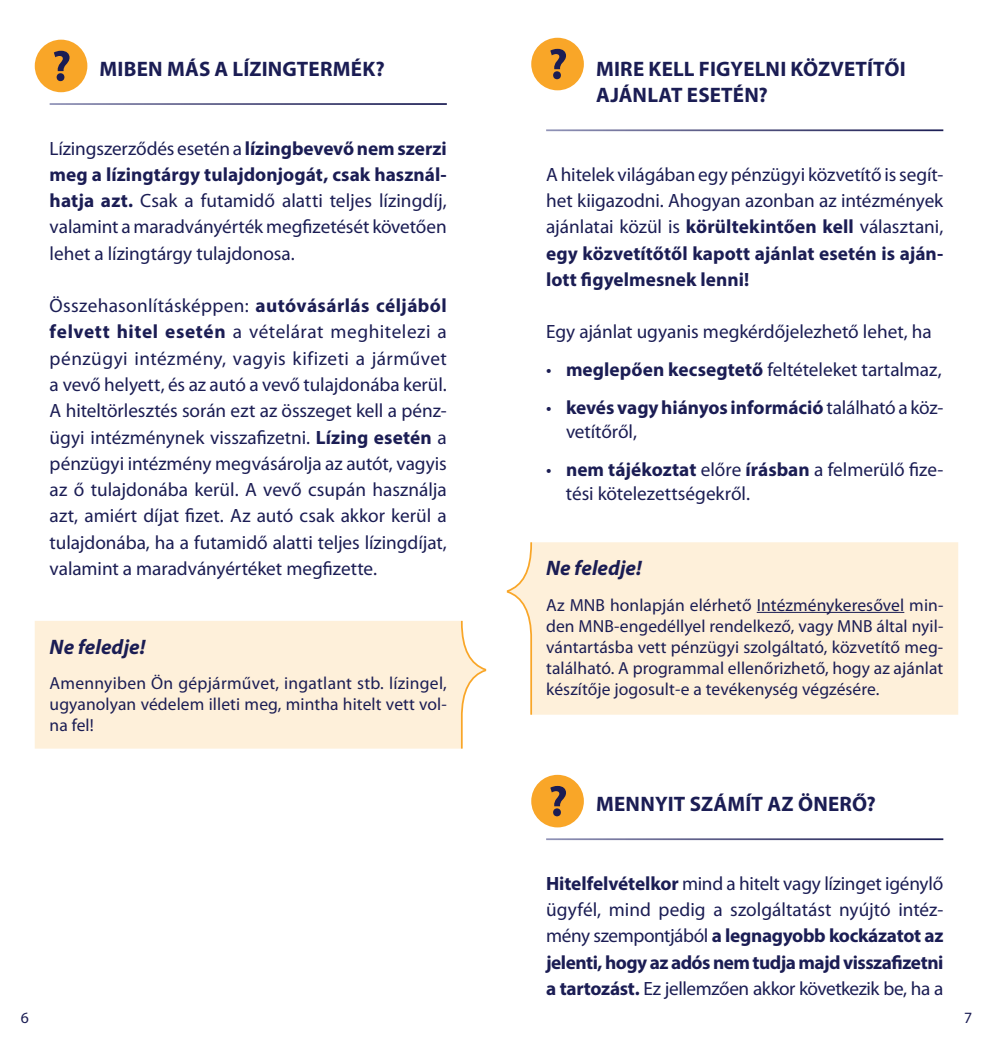
<style>
.page{position:relative;width:993px;height:1042px;background:#fff}
.page>*{position:absolute;margin:0;border:0;box-sizing:border-box;transform-origin:0 0}
.t1{font:700 21px/26.2px "Myriad Pro";letter-spacing:.01em;color:#1b1d54}
.t2{font:italic 700 21px "Myriad Pro";color:#1b1d54}
.t3{font:19.25px/26.2px "Myriad Pro";letter-spacing:-.005em;color:#1b1d54;text-align:justify}
.t4{font:700 19.25px/24.5px "Myriad Pro";letter-spacing:-.005em;color:#1b1d54}
.t5{font:17.5px/21px "Myriad Pro";letter-spacing:.005em;color:#1b1d54;text-align:justify}
.t6{font:15.75px "Myriad Pro";color:#1b1d54}
.s1{font-weight:700}
.s2{font-weight:400}
</style>
<div class="page">
<div style="left:532px;top:542px;width:425px;height:173px;background:#fef0da"></div>
<svg style="left:506px;top:542px;width:26px;height:173px"></svg>
<div style="left:35px;top:621px;width:425px;height:127px;background:#fef0da"></div>
<svg style="left:460px;top:620px;width:27px;height:129px"></svg>
<div style="left:35px;top:40px;width:52px;height:52px;background:#f9a628;border-radius:50%"></div>
<svg style="left:54px;top:51px;width:15px;height:30px"></svg>
<hr style="left:756px;top:612px;width:148px;height:1px;background:#1b1d54">
<div style="left:531px;top:38px;width:52px;height:52px;background:#f9a628;border-radius:50%"></div>
<svg style="left:550px;top:49px;width:16px;height:30px"></svg>
<div style="left:531px;top:775px;width:52px;height:52px;background:#f9a628;border-radius:50%"></div>
<svg style="left:550px;top:786px;width:16px;height:30px"></svg>
<p class="t1" style="left:99px;top:55px;width:286px">MIBEN MÁS A LÍZINGTERMÉK?</p>
<p class="t3" style="left:50px;top:135px;width:398px">Lízingszerződés esetén a <span class="s1">lízingbevevő nem szerzi meg a lízingtárgy tulajdonjogát, csak használ&shy;hatja azt.</span> Csak a futamidő alatti teljes lízingdíj, valamint a maradványérték megfizetését követően lehet a lízingtárgy tulajdonosa.</p>
<p class="t3" style="left:50px;top:293px;width:398px">Összehasonlításképpen: <span class="s1">autóvásárlás céljából felvett hitel esetén</span> a vételárat meghitelezi a pénzügyi intézmény, vagyis kifizeti a járművet a vevő helyett, és az autó a vevő tulajdonába kerül.<br>A hiteltörlesztés során ezt az összeget kell a pénz&shy;ügyi intézménynek visszafizetni. <span class="s1">Lízing esetén</span> a pénzügyi intézmény megvásárolja az autót, vagyis az ő tulajdonába kerül. A vevő csupán használja azt, amiért díjat fizet. Az autó csak akkor kerül a tulajdonába, ha a futamidő alatti teljes lízingdíjat, valamint a maradványértéket megfizette.</p>
<p class="t2" style="left:50px;top:633px;width:97px">Ne feledje!</p>
<p class="t5" style="left:50px;top:673px;width:398px">Amennyiben Ön gépjárművet, ingatlant stb. lízingel, ugyanolyan védelem illeti meg, mintha hitelt vett vol&shy;na fel!</p>
<p class="t1" style="left:595px;top:55px;width:311px">MIRE KELL FIGYELNI KÖZVETÍTŐI<br>AJÁNLAT ESETÉN?</p>
<p class="t3" style="left:546px;top:162px;width:398px">A hitelek világában egy pénzügyi közvetítő is segít&shy;het kiigazodni. Ahogyan azonban az intézmények ajánlatai közül is <span class="s1">körültekintően kell</span> választani, <span class="s1">egy közvetítőtől kapott ajánlat esetén is aján&shy;lott figyelmesnek lenni!</span></p>
<p class="t3" style="left:546px;top:319px;width:387px">Egy ajánlat ugyanis megkérdőjelezhető lehet, ha</p>
<p class="t3" style="left:546px;top:357px;width:397px">• <span class="s1">meglepően kecsegtető</span> feltételeket tartalmaz,</p>
<p class="t4" style="left:566px;top:394px;width:379px;text-indent:-20px"><span class="s2">•</span> kevés vagy hiányos információ <span class="s2">található a köz&shy;vetítőről,</span></p>
<p class="t3" style="left:565px;top:457px;width:379px;line-height:24.5px;text-indent:-20px">• <span class="s1">nem tájékoztat</span> előre <span class="s1">írásban</span> a felmerülő fize&shy;tési kötelezettségekről.</p>
<p class="t2" style="left:546px;top:554px;width:97px">Ne feledje!</p>
<p class="t5" style="left:546px;top:594px;width:398px">Az MNB honlapján elérhető Intézménykeresővel min&shy;den MNB-engedéllyel rendelkező, vagy MNB által nyil&shy;vántartásba vett pénzügyi szolgáltató, közvetítő meg&shy;található. A programmal ellenőrizhető, hogy az ajánlat készítője jogosult-e a tevékenység végzésére.</p>
<p class="t1" style="left:595px;top:790px;width:281px">MENNYIT SZÁMÍT AZ ÖNERŐ?</p>
<p class="t3" style="left:546px;top:870px;width:398px"><span class="s1">Hitelfelvételkor</span> mind a hitelt vagy lízinget igénylő ügyfél, mind pedig a szolgáltatást nyújtó intéz&shy;mény szempontjából <span class="s1">a legnagyobb kockázatot az jelenti, hogy az adós nem tudja majd visszafizetni a tartozást.</span> Ez jellemzően akkor következik be, ha a</p>
<p class="t6" style="left:21px;top:1008px;width:10px">6</p>
<p class="t6" style="left:963px;top:1008px;width:10px">7</p>
</div>
